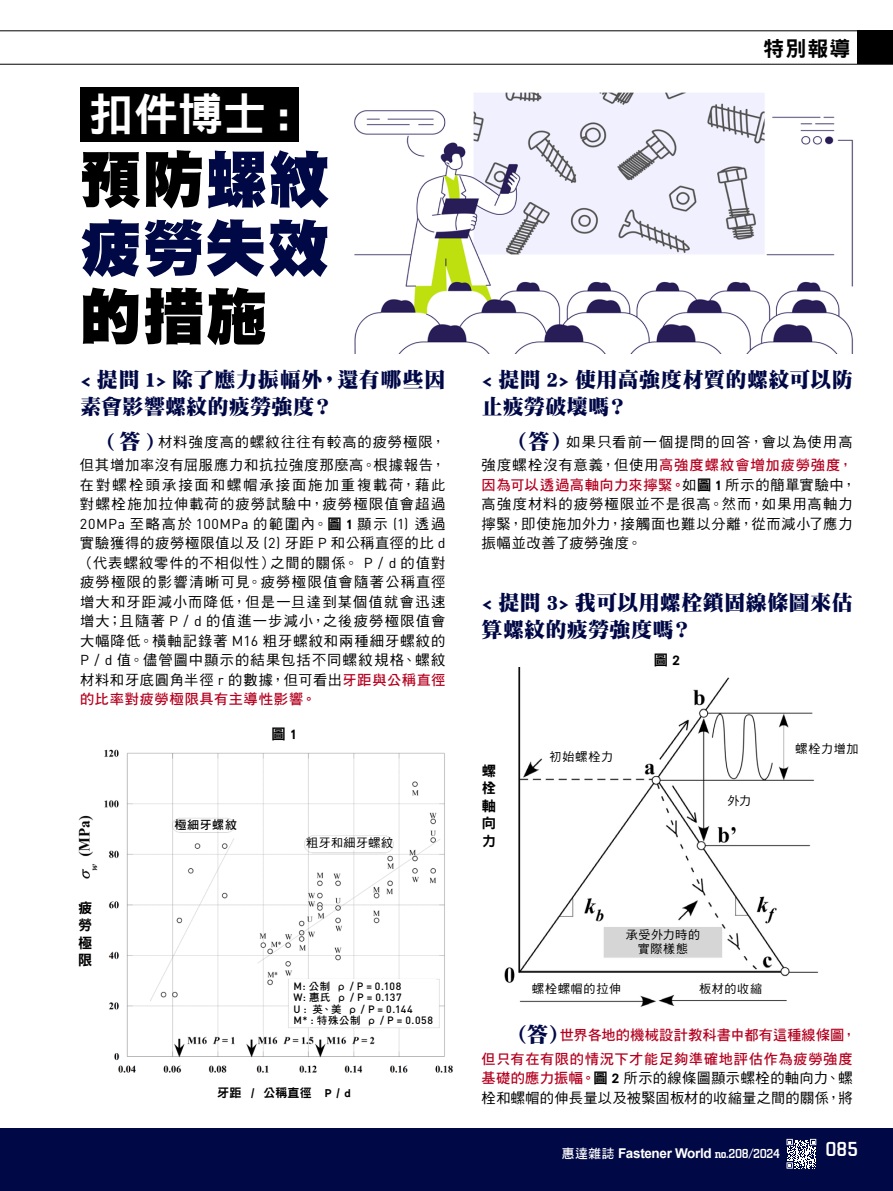
<style>
.page{position:relative;width:893px;height:1191px;background:#fff}
.page>*{position:absolute;margin:0;border:0;box-sizing:border-box;transform-origin:0 0}
.t1{font:61.5px/68.6px "DF Hei Std W12";letter-spacing:.02em;color:#000846}
.t2{font:61.5px "DF Hei Std W12";color:#000}
.t3{font:45px "DF Hei Std W9";color:#fff}
.t4{font:21px/27px "DF Ming Std W12";letter-spacing:.02em;color:#000846}
.t5{font:21px "DF Hei Std W9";color:#000}
.t6{font:500 21px "City D";color:#fff}
.t7{font:14.25px/19.5px "DF Hei Std W5";letter-spacing:.07em;color:#000;text-align:justify}
.t8{font:14.25px/19.5px "DF Hei Std W7";letter-spacing:.04em;color:#b5001f}
.t9{font:14.25px/19.5px "DF Hei Std W5";letter-spacing:.025em;color:#000}
.t10{font:14.25px/19.5px "DF Hei Std W5";letter-spacing:.115em;color:#000}
.t11{font:14.25px "DIN Pro";letter-spacing:.04em;color:#000}
.t12{font:14.25px/17.5px "DF Hei Std W9";color:#000;text-align:justify}
.t13{font:700 13.5px "Arial";letter-spacing:-.025em;color:#fff}
.t14{font:12px/14.5px "DF Hei Std W5";letter-spacing:.06em;color:#000;text-align:center}
.t15{font:12px "DF Hei Std W9";letter-spacing:.015em;color:#000}
.t16{font:12px "DF Hei Std W7";letter-spacing:.055em;color:#000}
.t17{font:500 10.5px/11.6px "DIN Pro";letter-spacing:.055em;color:#000}
.s1{color:#000}
.s2{font-family:"DF Ming Std W12";font-size:21px;color:#000846}
.s3{font-family:"DF Hei Std W5"}
.s4{font-family:"DF Hei Std W9"}
.s5{font-family:"DIN Pro"}
.s6{font-family:"DF Hei Std W7";color:#b5001f}
.s7{font-family:"DF Hei Std W7";font-weight:400}
.s8{font-family:"DF Hei Std W5";color:#000}
.s9{font-family:"DF Hei Std W9";color:#000}
.s10{font-family:"DF Hei Std W7";font-weight:400;font-size:12.75px}
.s11{font-family:"City D";font-weight:500}
</style>
<div class="page">
<img style="left:504px;top:668px;width:315px;height:339px">
<div style="left:475px;top:727px;width:30px;height:169px;background:#fff"></div>
<div style="left:549px;top:733px;width:64px;height:36px;background:#fff"></div>
<div style="left:707px;top:790px;width:105px;height:18px;background:#fff"></div>
<div style="left:792px;top:732px;width:64px;height:36px;background:#fff"></div>
<div style="left:604px;top:927px;width:118px;height:30px;background:#d6d6d6"></div>
<div style="left:518px;top:978px;width:126px;height:16px;background:#fff"></div>
<div style="left:677px;top:979px;width:110px;height:15px;background:#fff"></div>
<div style="left:0;top:1128px;width:893px;height:63px;background:#000846"></div>
<img style="left:354px;top:92px;width:499px;height:261px">
<img style="left:78px;top:749px;width:375px;height:324px">
<div style="left:70px;top:885px;width:30px;height:113px;background:#fff"></div>
<div style="left:179px;top:820px;width:48px;height:10px;background:#fff"></div>
<div style="left:290px;top:979px;width:146px;height:47px;background:#fff"></div>
<div style="left:310px;top:838px;width:74px;height:12px;background:#fff"></div>
<div style="left:80px;top:87px;width:218px;height:54px;background:#000"></div>
<div style="left:857px;top:31px;width:36px;height:33px;background:#000"></div>
<hr style="left:0;top:64px;width:893px;height:1px;background:#000">
<hr style="left:0;top:31px;width:893px;height:1px;background:#000">
<svg style="left:786px;top:1138px;width:30px;height:30px"></svg>
<h2 class="t3" style="left:89px;top:89px;width:202px">扣件博士 :</h2>
<h1 class="t1" style="left:80px;top:144px;width:252px"><span class="s1">預防</span>螺紋疲勞失效</h1>
<h1 class="t2" style="left:80px;top:283px;width:189px">的措施</h1>
<h3 class="t4" style="left:80px;top:365px;width:367px">&lt; 提問 1&gt; 除了應力振幅外，還有哪些因素會影響螺紋的疲勞強度？</h3>
<p class="t7" style="left:80px;top:429px;width:367px;line-height:23.7px;text-align:right"><span class="s2">( 答 )</span> 材料強度高的螺紋往往有較高的疲勞極限，<br>但其增加率沒有屈服應力和抗拉強度那麼高。根據報告，</p>
<p class="t10" style="left:80px;top:475px;width:367px">在對螺栓頭承接面和螺帽承接面施加重複載荷，藉此對螺栓施加拉伸載荷的疲勞試驗中，疲勞極限值會超過</p>
<p class="t11" style="left:80px;top:514px;width:367px">20MPa <span class="s3">至略高於</span> 100MPa <span class="s3">的範圍內。</span><span class="s4">圖1</span> <span class="s3">顯示</span> (1) <span class="s3">透過</span></p>
<p class="t7" style="left:80px;top:533px;width:367px">實驗獲得的疲勞極限值以及 <span class="s5">(2)</span> 牙距 <span class="s5">P</span> 和公稱直徑的比 <span class="s5">d</span>（代表螺紋零件的不相似性）之間的關係。 <span class="s5">P / d</span> 的值對疲勞極限的影響清晰可見。疲勞極限值會隨著公稱直徑增大和牙距減小而降低，但是一旦達到某個值就會迅速增大；且隨著 <span class="s5">P / d</span> 的值進一步減小，之後疲勞極限值會大幅降低。橫軸記錄著 <span class="s5">M16</span> 粗牙螺紋和兩種細牙螺紋的<span class="s5">P / d</span> 值。儘管圖中顯示的結果包括不同螺紋規格、螺紋材料和牙底圓角半徑 <span class="s5">r</span> 的數據，但可看出<span class="s6">牙距與公稱直徑</span></p>
<p class="t8" style="left:80px;top:689px;width:237px">的比率對疲勞極限具有主導性影響。</p>
<p class="t12" style="left:78px;top:898px;width:16px">疲勞極限</p>
<p class="t16" style="left:174px;top:818px;width:64px">極細牙螺紋</p>
<p class="t12" style="left:272px;top:725px;width:27px">圖1</p>
<p class="t14" style="left:306px;top:835px;width:89px">粗牙和細牙螺紋</p>
<p class="t17" style="left:293px;top:979px;width:141px">M: <span class="s7">公制 ρ</span> / P = 0.108<br>W: <span class="s7">惠氏 ρ</span> / P = 0.137<br>U : <span class="s7">英、美 ρ</span> / P = 0.144<br>M* : <span class="s7">特殊公制 ρ</span> / P = 0.058</p>
<p class="t15" style="left:217px;top:1085px;width:135px">牙距 / 公稱直徑 P / d</p>
<h3 class="t5" style="left:763px;top:37px;width:89px">特別報導</h3>
<h3 class="t4" style="left:482px;top:365px;width:373px">&lt; 提問 2&gt; 使用高強度材質的螺紋可以防止疲勞破壞嗎？</h3>
<p class="t7" style="left:509px;top:431px;width:345px"><span class="s2">（答）</span>如果只看前一個提問的回答，會以為使用高</p>
<p class="t8" style="left:482px;top:455px;width:376px"><span class="s8">強度螺栓沒有意義，但使用</span>高強度螺紋會增加疲勞強度，因為可以透過高軸向力來擰緊。<span class="s8">如</span><span class="s9">圖1</span> <span class="s8">所示的簡單實驗中，</span></p>
<p class="t7" style="left:482px;top:494px;width:373px">高強度材料的疲勞極限並不是很高。然而，如果用高軸力擰緊，即使施加外力，接觸面也難以分離，從而減小了應力振幅並改善了疲勞強度。</p>
<h3 class="t4" style="left:482px;top:589px;width:373px">&lt; 提問 3&gt; 我可以用螺栓鎖固線條圖來估算螺紋的疲勞強度嗎？</h3>
<p class="t12" style="left:482px;top:762px;width:16px">螺栓軸向力</p>
<p class="t14" style="left:550px;top:749px;width:65px">初始螺栓力</p>
<p class="t12" style="left:654px;top:650px;width:28px">圖 2</p>
<p class="t14" style="left:727px;top:793px;width:25px">外力</p>
<p class="t14" style="left:795px;top:741px;width:64px">螺栓力增加</p>
<p class="t14" style="left:626px;top:927px;width:76px">承受外力時的實際樣態</p>
<p class="t14" style="left:532px;top:981px;width:90px">螺栓螺帽的拉伸</p>
<p class="t14" style="left:699px;top:981px;width:64px">板材的收縮</p>
<p class="t8" style="left:482px;top:1022px;width:376px;line-height:23.7px;text-align:right"><span class="s2">（答）</span>世界各地的機械設計教科書中都有這種線條圖，<br>但只有在有限的情況下才能足夠準確地評估作為疲勞強度</p>
<p class="t9" style="left:482px;top:1068px;width:373px"><span class="s6">基礎的應力振幅。</span><span class="s4">圖 2</span> 所示的線條圖顯示螺栓的軸向力、螺栓和螺帽的伸長量以及被緊固板材的收縮量之間的關係，將</p>
<p class="t13" style="left:562px;top:1143px;width:220px"><span class="s10">惠達雜誌</span> Fastener World <span class="s11">no.208/2024</span></p>
<h3 class="t6" style="left:825px;top:1138px;width:34px">085</h3>
</div>
